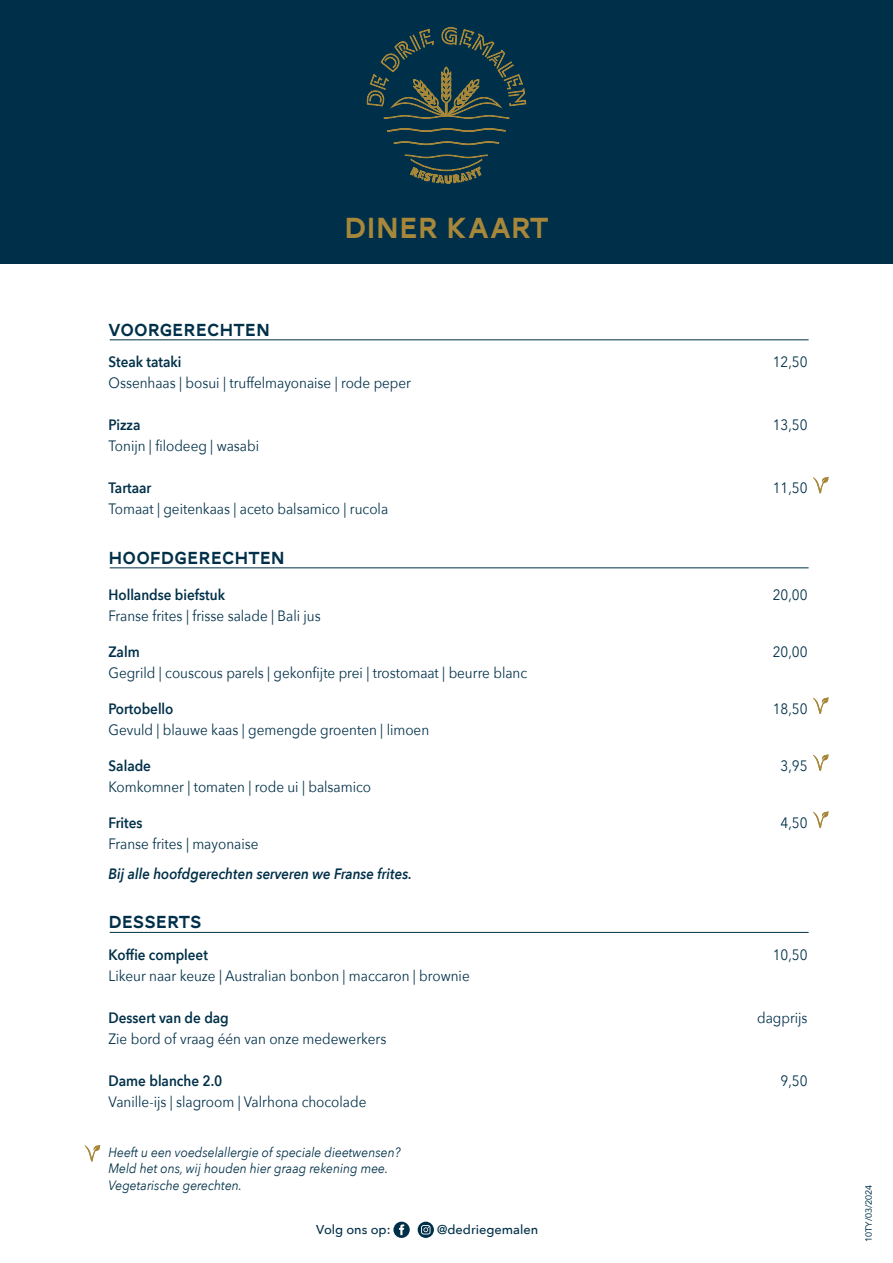
<style>
.page{position:relative;width:893px;height:1263px;background:#fff}
.page>*{position:absolute;margin:0;border:0;box-sizing:border-box;transform-origin:0 0}
.t1{font:30px "AW Conqueror Carved One";color:#a7883b}
.t2{font:18px "AW Conqueror Carved One";color:#003049}
.t3{font:15px "Avenir Next";color:#003049;scale:.9 1}
.t4{font:600 15px "Avenir Next";color:#003049;scale:.9 1}
.t5{font:italic 600 15px "Avenir Next";color:#003049;scale:.9 1}
.t6{font:italic 13.5px "Avenir Next";color:#003049;scale:.9 1}
.t7{font:500 12.9px "Avenir Next";color:#003049}
.t8{font:9px "Avenir";color:#003049}
</style>
<div class="page">
<div style="left:0;top:0;width:893px;height:264px;background:#003049"></div>
<svg style="left:394px;top:142px;width:105px;height:3px"></svg>
<svg style="left:387px;top:128px;width:118px;height:4px"></svg>
<svg style="left:367px;top:27px;width:159px;height:92px"></svg>
<svg style="left:405px;top:155px;width:83px;height:29px"></svg>
<hr style="left:110px;top:339px;width:699px;height:1px;background:#003049">
<svg style="left:813px;top:477px;width:16px;height:16px"></svg>
<hr style="left:110px;top:567px;width:699px;height:1px;background:#003049">
<svg style="left:813px;top:697px;width:16px;height:17px"></svg>
<svg style="left:813px;top:754px;width:16px;height:17px"></svg>
<svg style="left:813px;top:811px;width:16px;height:17px"></svg>
<hr style="left:110px;top:932px;width:699px;height:1px;background:#003049">
<svg style="left:418px;top:1222px;width:16px;height:16px"></svg>
<svg style="left:421px;top:1225px;width:9px;height:9px"></svg>
<svg style="left:422px;top:1226px;width:8px;height:7px"></svg>
<svg style="left:393px;top:1222px;width:17px;height:16px"></svg>
<svg style="left:399px;top:1224px;width:5px;height:11px"></svg>
<svg style="left:84px;top:1145px;width:16px;height:16px"></svg>
<p class="t1" style="left:344px;top:214px;width:206px">DINER KAART</p>
<p class="t2" style="left:109px;top:321px;width:163px">VOORGERECHTEN</p>
<p class="t4" style="left:109px;top:349px;width:83px">Steak tataki</p>
<p class="t3" style="left:773px;top:349px;width:40px">12,50</p>
<p class="t3" style="left:109px;top:370px;width:338px">Ossenhaas | bosui | truffelmayonaise | rode peper</p>
<p class="t4" style="left:109px;top:412px;width:37px">Pizza</p>
<p class="t3" style="left:773px;top:412px;width:40px">13,50</p>
<p class="t3" style="left:109px;top:433px;width:169px">Tonijn | filodeeg | wasabi</p>
<p class="t4" style="left:109px;top:475px;width:49px">Tartaar</p>
<p class="t3" style="left:773px;top:475px;width:40px">11,50</p>
<p class="t3" style="left:109px;top:496px;width:312px">Tomaat | geitenkaas | aceto balsamico | rucola</p>
<p class="t2" style="left:109px;top:549px;width:178px">HOOFDGERECHTEN</p>
<p class="t4" style="left:109px;top:582px;width:131px">Hollandse biefstuk</p>
<p class="t3" style="left:773px;top:582px;width:40px">20,00</p>
<p class="t3" style="left:109px;top:603px;width:237px">Franse frites | frisse salade | Bali jus</p>
<p class="t4" style="left:109px;top:639px;width:36px">Zalm</p>
<p class="t3" style="left:773px;top:639px;width:40px">20,00</p>
<p class="t3" style="left:109px;top:660px;width:467px">Gegrild | couscous parels | gekonfijte prei | trostomaat | beurre blanc</p>
<p class="t4" style="left:109px;top:696px;width:74px">Portobello</p>
<p class="t3" style="left:773px;top:696px;width:40px">18,50</p>
<p class="t3" style="left:109px;top:717px;width:358px">Gevuld | blauwe kaas | gemengde groenten | limoen</p>
<p class="t4" style="left:109px;top:753px;width:49px">Salade</p>
<p class="t3" style="left:781px;top:753px;width:31px">3,95</p>
<p class="t3" style="left:109px;top:774px;width:293px">Komkomner | tomaten | rode ui | balsamico</p>
<p class="t4" style="left:109px;top:810px;width:39px">Frites</p>
<p class="t3" style="left:781px;top:810px;width:31px">4,50</p>
<p class="t3" style="left:109px;top:831px;width:168px">Franse frites | mayonaise</p>
<p class="t5" style="left:109px;top:861px;width:339px">Bij alle hoofdgerechten serveren we Franse frites.</p>
<p class="t2" style="left:109px;top:914px;width:95px">DESSERTS</p>
<p class="t4" style="left:109px;top:942px;width:112px">Koffie compleet</p>
<p class="t3" style="left:773px;top:942px;width:40px">10,50</p>
<p class="t3" style="left:109px;top:963px;width:403px">Likeur naar keuze | Australian bonbon | maccaron | brownie</p>
<p class="t4" style="left:109px;top:1005px;width:135px">Dessert van de dag</p>
<p class="t3" style="left:757px;top:1005px;width:58px">dagprijs</p>
<p class="t3" style="left:109px;top:1026px;width:310px">Zie bord of vraag één van onze medewerkers</p>
<p class="t4" style="left:109px;top:1068px;width:128px">Dame blanche 2.0</p>
<p class="t3" style="left:781px;top:1068px;width:32px">9,50</p>
<p class="t3" style="left:109px;top:1089px;width:288px">Vanille-ijs | slagroom | Valrhona chocolade</p>
<p class="t6" style="left:109px;top:1140px;width:326px">Heeft u een voedselallergie of speciale dieetwensen?</p>
<p class="t6" style="left:109px;top:1157px;width:312px">Meld het ons, wij houden hier graag rekening mee.</p>
<p class="t6" style="left:109px;top:1173px;width:150px">Vegetarische gerechten.</p>
<p class="t7" style="left:316px;top:1218px;width:76px">Volg ons op:</p>
<p class="t7" style="left:437px;top:1218px;width:103px">@dedriegemalen</p>
<p class="t8" style="left:861px;top:1242px;width:59px;rotate:-90deg">10TY/03/2024</p>
</div>
